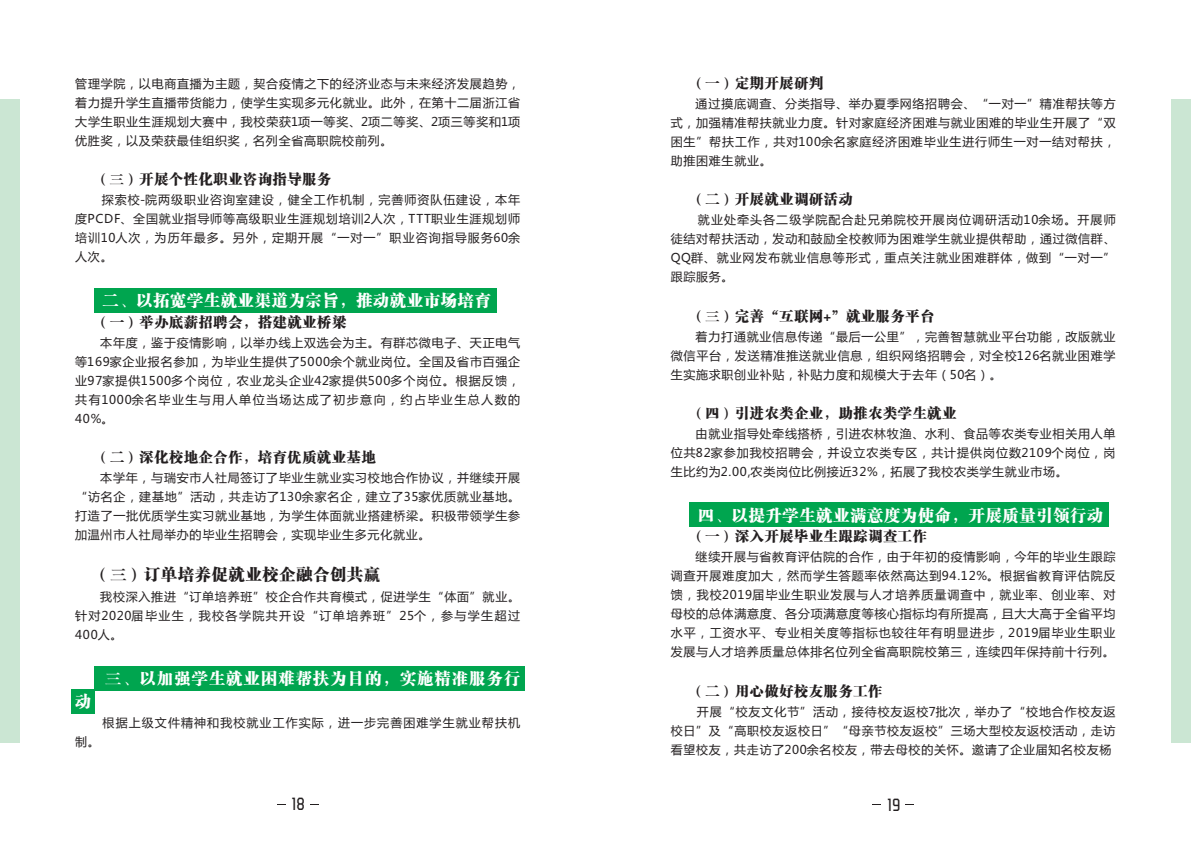
<style>
.page{position:relative;width:1191px;height:842px;background:#fff}
.page>*{position:absolute;margin:0;border:0;box-sizing:border-box;transform-origin:0 0}
.t1{font:condensed 18px "RTWS Shang Go G0 v 1";color:#231f20}
.t2{font:16px "FZCSK GBK1 0";letter-spacing:.055em;color:#fff}
.t3{font:16px "FZCSK GBK1 0";letter-spacing:.085em;color:#fff}
.t4{font:16px "FZCSK GBK1 0";letter-spacing:.055em;color:#231f20}
.t5{font:14px "FZCSK GBK1 0";letter-spacing:.055em;color:#231f20}
.t6{font:12px/19px "Microsoft Ya Hei";letter-spacing:.06em;color:#231f20;text-align:justify}
.t7{font:12px "Microsoft Ya Hei";letter-spacing:.09em;color:#231f20}
</style>
<div class="page">
<div style="left:1171px;top:99px;width:20px;height:644px;background:#cbe6d3"></div>
<div style="left:0;top:99px;width:19px;height:644px;background:#cbe6d3"></div>
<div style="left:94px;top:288px;width:403px;height:24px;background:#00a54f"></div>
<div style="left:94px;top:666px;width:431px;height:24px;background:#00a54f"></div>
<div style="left:71px;top:689px;width:23px;height:25px;background:#00a54f"></div>
<div style="left:689px;top:502px;width:419px;height:25px;background:#00a54f"></div>
<p class="t6" style="left:75px;top:75px;width:446px">管理学院，以电商直播为主题，契合疫情之下的经济业态与未来经济发展趋势，着力提升学生直播带货能力，使学生实现多元化就业。此外，在第十二届浙江省大学生职业生涯规划大赛中，我校荣获1项一等奖、2项二等奖、2项三等奖和1项优胜奖，以及荣获最佳组织奖，名列全省高职院校前列。</p>
<p class="t5" style="left:95px;top:171px;width:237px">（三）开展个性化职业咨询指导服务</p>
<p class="t6" style="left:75px;top:191px;width:446px;text-indent:27px">探索校-院两级职业咨询室建设，健全工作机制，完善师资队伍建设，本年度PCDF、全国就业指导师等高级职业生涯规划培训2人次，TTT职业生涯规划师培训10人次，为历年最多。另外，定期开展“一对一”职业咨询指导服务60余人次。</p>
<h2 class="t2" style="left:103px;top:291px;width:390px">二、以拓宽学生就业渠道为宗旨，推动就业市场培育</h2>
<p class="t5" style="left:95px;top:314px;width:252px">（一）举办底薪招聘会，搭建就业桥梁</p>
<p class="t6" style="left:75px;top:334px;width:446px;text-indent:25px">本年度，鉴于疫情影响，以举办线上双选会为主。有群芯微电子、天正电气等169家企业报名参加，为毕业生提供了5000余个就业岗位。全国及省市百强企业97家提供1500多个岗位，农业龙头企业42家提供500多个岗位。根据反馈，共有1000余名毕业生与用人单位当场达成了初步意向，约占毕业生总人数的40%。</p>
<p class="t5" style="left:95px;top:449px;width:282px">（二）深化校地企合作，培育优质就业基地</p>
<p class="t6" style="left:75px;top:469px;width:446px;text-indent:25px">本学年，与瑞安市人社局签订了毕业生就业实习校地合作协议，并继续开展“访名企，建基地”活动，共走访了130余家名企，建立了35家优质就业基地。打造了一批优质学生实习就业基地，为学生体面就业搭建桥梁。积极带领学生参加温州市人社局举办的毕业生招聘会，实现毕业生多元化就业。</p>
<h2 class="t4" style="left:93px;top:566px;width:288px">（三）订单培养促就业校企融合创共赢</h2>
<p class="t6" style="left:75px;top:588px;width:446px;text-indent:25px">我校深入推进“订单培养班”校企合作共育模式，促进学生“体面”就业。针对2020届毕业生，我校各学院共开设“订单培养班”25个，参与学生超过400人。</p>
<h2 class="t2" style="left:75px;top:692px;width:17px">动</h2>
<p class="t6" style="left:75px;top:733px;width:26px">制。</p>
<h2 class="t3" style="left:105px;top:669px;width:416px">三、以加强学生就业困难帮扶为目的，实施精准服务行</h2>
<p class="t7" style="left:103px;top:717px;width:419px">根据上级文件精神和我校就业工作实际，进一步完善困难学生就业帮扶机</p>
<p class="t5" style="left:690px;top:75px;width:134px">（一）定期开展研判</p>
<p class="t6" style="left:671px;top:95px;width:446px;text-indent:25px">通过摸底调查、分类指导、举办夏季网络招聘会、“一对一”精准帮扶等方式，加强精准帮扶就业力度。针对家庭经济困难与就业困难的毕业生开展了“双困生”帮扶工作，共对100余名家庭经济困难毕业生进行师生一对一结对帮扶，助推困难生就业。</p>
<p class="t5" style="left:690px;top:192px;width:163px">（二）开展就业调研活动</p>
<p class="t6" style="left:671px;top:212px;width:446px;text-indent:27px">就业处牵头各二级学院配合赴兄弟院校开展岗位调研活动10余场。开展师徒结对帮扶活动，发动和鼓励全校教师为困难学生就业提供帮助，通过微信群、QQ群、就业网发布就业信息等形式，重点关注就业困难群体，做到“一对一”跟踪服务。</p>
<p class="t5" style="left:690px;top:308px;width:245px">（三）完善“互联网+”就业服务平台</p>
<p class="t6" style="left:670px;top:328px;width:446px;text-indent:25px">着力打通就业信息传递“最后一公里”，完善智慧就业平台功能，改版就业微信平台，发送精准推送就业信息，组织网络招聘会，对全校126名就业困难学生实施求职创业补贴，补贴力度和规模大于去年（50名）。</p>
<p class="t5" style="left:690px;top:405px;width:267px">（四）引进农类企业，助推农类学生就业</p>
<p class="t6" style="left:670px;top:425px;width:446px;text-indent:25px">由就业指导处牵线搭桥，引进农林牧渔、水利、食品等农类专业相关用人单位共82家参加我校招聘会，并设立农类专区，共计提供岗位数2109个岗位，岗生比约为2.00,农类岗位比例接近32%，拓展了我校农类学生就业市场。</p>
<h2 class="t2" style="left:698px;top:506px;width:406px">四、以提升学生就业满意度为使命，开展质量引领行动</h2>
<p class="t5" style="left:690px;top:528px;width:237px">（一）深入开展毕业生跟踪调查工作</p>
<p class="t6" style="left:670px;top:548px;width:446px;text-indent:25px">继续开展与省教育评估院的合作，由于年初的疫情影响，今年的毕业生跟踪调查开展难度加大，然而学生答题率依然高达到94.12%。根据省教育评估院反馈，我校2019届毕业生职业发展与人才培养质量调查中，就业率、创业率、对母校的总体满意度、各分项满意度等核心指标均有所提高，且大大高于全省平均水平，工资水平、专业相关度等指标也较往年有明显进步，2019届毕业生职业发展与人才培养质量总体排名位列全省高职院校第三，连续四年保持前十行列。</p>
<p class="t5" style="left:690px;top:683px;width:193px">（二）用心做好校友服务工作</p>
<p class="t6" style="left:670px;top:703px;width:446px;text-indent:26px">开展“校友文化节”活动，接待校友返校7批次，举办了“校地合作校友返校日”及“高职校友返校日”“母亲节校友返校”三场大型校友返校活动，走访看望校友，共走访了200余名校友，带去母校的关怀。邀请了企业届知名校友杨</p>
<h1 class="t1" style="left:291px;top:794px;width:15px">18</h1>
<h1 class="t1" style="left:887px;top:795px;width:15px">19</h1>
</div>
